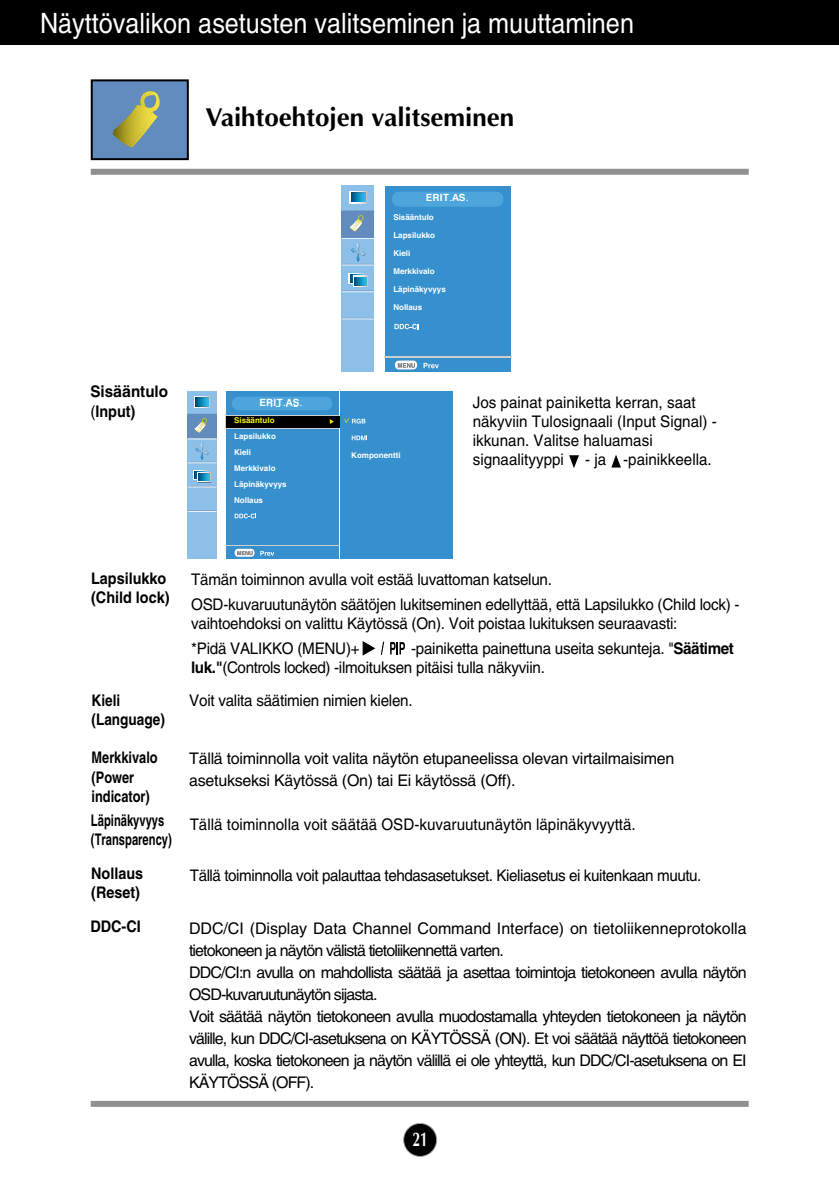
<style>
.page{position:relative;width:839px;height:1189px;background:#fff}
.page>*{position:absolute;margin:0;border:0;box-sizing:border-box;transform-origin:0 0}
.t1{font:28px "Helvetica";color:#fff;scale:.9 1}
.t2{font:700 26px "Optima";color:#000}
.t3{font:700 20px "Optima";color:#fff;scale:.7 1}
.t4{font:16px/19.2px "Helvetica";letter-spacing:-.015em;color:#000;scale:.95 1}
.t5{font:16px/22px "Helvetica";letter-spacing:-.055em;color:#000}
.t6{font:16px/22px "Helvetica";letter-spacing:-.015em;color:#000}
.t7{font:700 16px/19.2px "Helvetica";color:#000;scale:.9 1}
.t8{font:700 16px/19.2px "Helvetica";color:#000;scale:.8 1}
.t9{font:700 16px/19.2px "Helvetica";color:#000;scale:.7 1}
.t10{font:700 16px/20px "Helvetica";color:#000;scale:.95 1}
.t11{font:700 16px/19.2px "Helvetica";color:#000;scale:.85 1}
.t12{font:700 10px "Svoboda FWF";color:#fff}
.t13{font:700 8px/16px "Helvetica";color:#fff}
.t14{font:700 8px "Helvetica";color:#f8f400}
.s1{font-weight:400}
.s2{font-weight:700}
</style>
<div class="page">
<div style="left:0;top:0;width:839px;height:45px;background:#000"></div>
<div style="left:403px;top:1123px;width:33px;height:33px;background:#000;border-radius:50%"></div>
<div style="left:403px;top:1123px;width:34px;height:34px;border:2px solid #a5a5a5;border-radius:50%"></div>
<div style="left:91px;top:1101px;width:657px;height:6px;background:#909090"></div>
<svg style="left:569px;top:455px;width:10px;height:13px"></svg>
<div style="left:91px;top:169px;width:657px;height:6px;background:#909090"></div>
<div style="left:92px;top:80px;width:96px;height:79px;background:#638cbe"></div>
<svg style="left:112px;top:91px;width:48px;height:57px"></svg>
<div style="left:91px;top:79px;width:98px;height:81px;border:2px solid #000"></div>
<svg style="left:362px;top:641px;width:13px;height:14px"></svg>
<svg style="left:381px;top:642px;width:3px;height:13px"></svg>
<svg style="left:390px;top:642px;width:15px;height:12px"></svg>
<svg style="left:611px;top:455px;width:10px;height:12px"></svg>
<div style="left:385px;top:186px;width:126px;height:186px;background:#3690cd"></div>
<div style="left:392px;top:192px;width:111px;height:15px;background:#4da5dc"></div>
<svg style="left:423px;top:363px;width:16px;height:5px"></svg>
<div style="left:395px;top:360px;width:22px;height:9px;background:#fff;border-radius:4px"></div>
<svg style="left:398px;top:363px;width:17px;height:5px"></svg>
<hr style="left:384px;top:356px;width:127px;height:2px;background:#cecece">
<div style="left:342px;top:185px;width:32px;height:187px;background:#8dc0e8"></div>
<hr style="left:342px;top:238px;width:32px;height:1px;background:#f1f8fd">
<hr style="left:342px;top:264px;width:32px;height:1px;background:#6c8aab">
<hr style="left:342px;top:265px;width:32px;height:1px;background:#f1f8fd">
<hr style="left:342px;top:291px;width:32px;height:1px;background:#f1f8fd">
<hr style="left:342px;top:318px;width:32px;height:1px;background:#f1f8fd">
<svg style="left:350px;top:243px;width:16px;height:18px"></svg>
<svg style="left:351px;top:192px;width:16px;height:12px"></svg>
<svg style="left:350px;top:191px;width:16px;height:12px"></svg>
<svg style="left:351px;top:193px;width:14px;height:9px"></svg>
<svg style="left:352px;top:193px;width:13px;height:8px"></svg>
<div style="left:342px;top:211px;width:32px;height:27px;background:#638cbe"></div>
<svg style="left:350px;top:215px;width:14px;height:17px"></svg>
<svg style="left:349px;top:273px;width:14px;height:10px"></svg>
<svg style="left:354px;top:276px;width:14px;height:11px"></svg>
<svg style="left:353px;top:276px;width:14px;height:10px"></svg>
<svg style="left:350px;top:274px;width:16px;height:11px"></svg>
<svg style="left:394px;top:324px;width:24px;height:5px"></svg>
<div style="left:340px;top:391px;width:113px;height:168px;background:#3690cd"></div>
<div style="left:226px;top:391px;width:113px;height:168px;background:#3690cd"></div>
<div style="left:232px;top:397px;width:100px;height:13px;background:#4da5dc;border-radius:6px"></div>
<svg style="left:260px;top:551px;width:14px;height:5px"></svg>
<svg style="left:235px;top:549px;width:19px;height:8px"></svg>
<svg style="left:237px;top:551px;width:15px;height:4px"></svg>
<hr style="left:225px;top:545px;width:115px;height:1px;background:#cecece">
<svg style="left:226px;top:415px;width:113px;height:13px"></svg>
<div style="left:226px;top:416px;width:113px;height:11px;background:#000"></div>
<svg style="left:330px;top:419px;width:4px;height:5px"></svg>
<div style="left:187px;top:391px;width:30px;height:168px;background:#8dc0e8"></div>
<svg style="left:187px;top:510px;width:29px;height:2px"></svg>
<svg style="left:195px;top:397px;width:15px;height:11px"></svg>
<svg style="left:195px;top:396px;width:14px;height:11px"></svg>
<svg style="left:196px;top:398px;width:12px;height:8px"></svg>
<svg style="left:187px;top:414px;width:29px;height:49px"></svg>
<svg style="left:187px;top:470px;width:29px;height:17px"></svg>
<svg style="left:344px;top:418px;width:21px;height:5px"></svg>
<svg style="left:352px;top:435px;width:15px;height:5px"></svg>
<svg style="left:235px;top:513px;width:21px;height:5px"></svg>
<h1 class="t1" style="left:40px;top:13px;width:661px">Näyttövalikon asetusten valitseminen ja muuttaminen</h1>
<h2 class="t2" style="left:206px;top:107px;width:310px">Vaihtoehtojen valitseminen</h2>
<p class="t12" style="left:426px;top:194px;width:44px">ERIT.AS.</p>
<p class="t13" style="left:393px;top:210px;width:42px">Sisääntulo</p>
<p class="t13" style="left:393px;top:228px;width:43px">Lapsilukko</p>
<p class="t13" style="left:393px;top:246px;width:18px">Kieli</p>
<p class="t13" style="left:393px;top:264px;width:43px">Merkkivalo</p>
<p class="t13" style="left:393px;top:282px;width:54px">Läpinäkyvyys</p>
<p class="t13" style="left:393px;top:300px;width:30px">Nollaus</p>
<p class="t10" style="left:90px;top:382px;width:83px">Sisääntulo <span class="s1">(</span>Input)</p>
<p class="t12" style="left:259px;top:399px;width:44px">ERIT.AS.</p>
<p class="t14" style="left:234px;top:417px;width:42px">Sisääntulo</p>
<p class="t13" style="left:234px;top:429px;width:54px">Lapsilukko<br>Kieli<br>Merkkivalo<br>Läpinäkyvyys<br>Nollaus</p>
<p class="t13" style="left:351px;top:448px;width:51px">Komponentti</p>
<p class="t4" style="left:473px;top:394px;width:258px">Jos painat painiketta kerran, saat näkyviin Tulosignaali (Input Signal) - ikkunan. Valitse haluamasi signaalityyppi</p>
<p class="t4" style="left:585px;top:452px;width:135px">- ja -painikkeella.</p>
<p class="t7" style="left:91px;top:570px;width:89px">Lapsilukko (Child lock)</p>
<p class="t11" style="left:92px;top:692px;width:88px">Kieli (Language)</p>
<p class="t8" style="left:92px;top:749px;width:84px">Merkkivalo (Power indicator)</p>
<p class="t4" style="left:191px;top:568px;width:579px;line-height:24.8px">Tämän toiminnon avulla voit estää luvattoman katselun.<br>OSD-kuvaruutunäytön säätöjen lukitseminen edellyttää, että Lapsilukko (Child lock) -</p>
<p class="t4" style="left:191px;top:612px;width:513px;line-height:24.8px">vaihtoehdoksi on valittu Käytössä (On). Voit poistaa lukituksen seuraavasti: *Pidä VALIKKO (MENU)+</p>
<p class="t4" style="left:191px;top:640px;width:573px;text-indent:220px">-painiketta painettuna useita sekunteja. "<span class="s2">Säätimet luk."</span>(Controls locked) -ilmoituksen pitäisi tulla näkyviin.</p>
<p class="t4" style="left:189px;top:692px;width:237px">Voit valita säätimien nimien kielen.</p>
<p class="t6" style="left:189px;top:749px;width:486px">Tällä toiminnolla voit valita näytön etupaneelissa olevan virtailmaisimen asetukseksi Käytössä (On) tai Ei käytössä (Off).</p>
<p class="t9" style="left:91px;top:812px;width:117px">Läpinäkyvyys (Transparency)</p>
<p class="t7" style="left:91px;top:865px;width:59px">Nollaus</p>
<p class="t4" style="left:190px;top:867px;width:540px">Tällä toiminnolla voit palauttaa tehdasasetukset. Kieliasetus ei kuitenkaan muutu.</p>
<p class="t7" style="left:91px;top:884px;width:56px">(Reset)</p>
<p class="t4" style="left:190px;top:816px;width:471px">Tällä toiminnolla voit säätää OSD-kuvaruutunäytön läpinäkyvyyttä.</p>
<p class="t7" style="left:90px;top:918px;width:57px">DDC-CI</p>
<p class="t5" style="left:189px;top:919px;width:559px">DDC/CI (Display Data Channel Command Interface) on tietoliikenneprotokolla tietokoneen ja näytön välistä tietoliikennettä varten.<br>DDC/CI:n avulla on mahdollista säätää ja asettaa toimintoja tietokoneen avulla näytön OSD-kuvaruutunäytön sijasta.<br>Voit säätää näytön tietokoneen avulla muodostamalla yhteyden tietokoneen ja näytön välille, kun DDC/CI-asetuksena on KÄYTÖSSÄ (ON). Et voi säätää näyttöä tietokoneen avulla, koska tietokoneen ja näytön välillä ei ole yhteyttä, kun DDC/CI-asetuksena on EI KÄYTÖSSÄ (OFF).</p>
<p class="t3" style="left:412px;top:1131px;width:23px">21</p>
</div>
